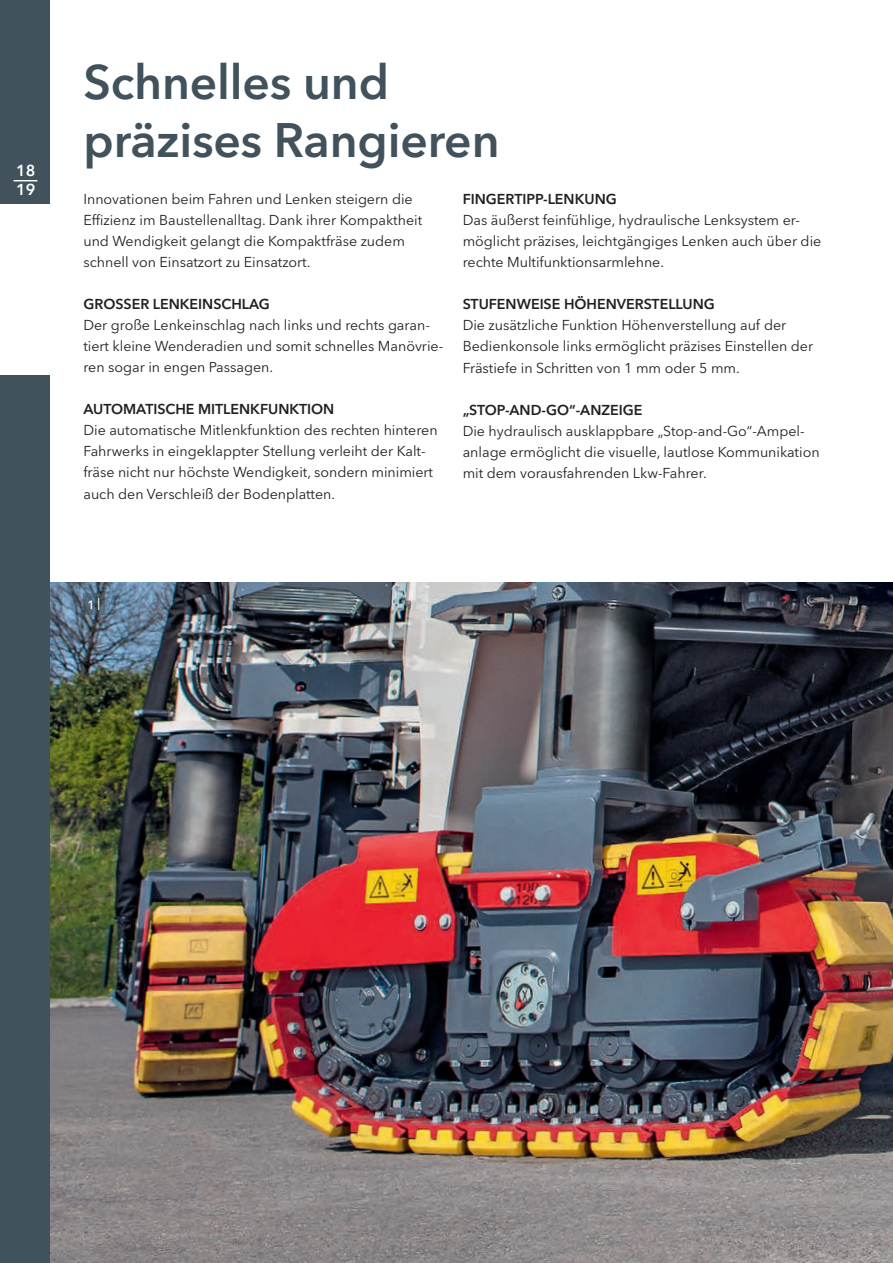
<style>
.page{position:relative;width:893px;height:1263px;background:#fff}
.page>*{position:absolute;margin:0;border:0;box-sizing:border-box;transform-origin:0 0}
.t1{font:600 48px/57.6px "Avenir Next LT Pro";letter-spacing:-.005em;color:#41525c}
.t2{font:600 15.75px/18.9px "Avenir Next LT Pro";color:#fff}
.t3{font:14.25px/21px "Avenir Next LT Pro";color:#231f20}
.t4{font:600 14.25px "Avenir Next LT Pro";color:#231f20}
.t5{font:500 12px "Avenir Next LT Pro";color:#fff}
</style>
<div class="page">
<img style="left:49px;top:582px;width:844px;height:681px">
<svg style="left:83px;top:594px;width:21px;height:21px"></svg>
<div style="left:0;top:0;width:49px;height:1263px;background:#41525c"></div>
<div style="left:0;top:204px;width:49px;height:170px;background:#fff"></div>
<svg style="left:14px;top:180px;width:23px;height:1px"></svg>
<p class="t2" style="left:16px;top:161px;width:21px">18<br>19</p>
<h1 class="t1" style="left:83px;top:53px;width:418px">Schnelles und präzises Rangieren</h1>
<p class="t3" style="left:83px;top:189px;width:340px">Innovationen beim Fahren und Lenken steigern die Effizienz im Baustellenalltag. Dank ihrer Kompaktheit und Wendigkeit gelangt die Kompaktfräse zudem schnell von Einsatzort zu Einsatzort.</p>
<p class="t4" style="left:83px;top:296px;width:188px">GROSSER LENKEINSCHLAG</p>
<p class="t3" style="left:83px;top:315px;width:361px">Der große Lenkeinschlag nach links und rechts garan&shy;tiert kleine Wenderadien und somit schnelles Manövrie&shy;ren sogar in engen Passagen.</p>
<p class="t4" style="left:83px;top:401px;width:252px">AUTOMATISCHE MITLENKFUNKTION</p>
<p class="t3" style="left:83px;top:420px;width:356px">Die automatische Mitlenkfunktion des rechten hinteren Fahrwerks in eingeklappter Stellung verleiht der Kalt&shy;fräse nicht nur höchste Wendigkeit, sondern minimiert auch den Verschleiß der Bodenplatten.</p>
<p class="t4" style="left:463px;top:191px;width:156px">FINGERTIPP-LENKUNG</p>
<p class="t3" style="left:463px;top:210px;width:360px">Das äußerst feinfühlige, hydraulische Lenksystem er&shy;möglicht präzises, leichtgängiges Lenken auch über die rechte Multifunktionsarmlehne.</p>
<p class="t4" style="left:463px;top:296px;width:254px">STUFENWEISE HÖHENVERSTELLUNG</p>
<p class="t3" style="left:463px;top:315px;width:352px">Die zusätzliche Funktion Höhenverstellung auf der<br>Bedienkonsole links ermöglicht präzises Einstellen der<br>Frästiefe in Schritten von 1 mm oder 5 mm.</p>
<p class="t4" style="left:463px;top:401px;width:181px">„STOP-AND-GO“-ANZEIGE</p>
<p class="t3" style="left:463px;top:420px;width:358px">Die hydraulisch ausklappbare „Stop-and-Go“-Ampel&shy;anlage ermöglicht die visuelle, lautlose Kommunikation mit dem vorausfahrenden Lkw-Fahrer.</p>
<p class="t5" style="left:87px;top:597px;width:14px">1 |</p>
</div>
